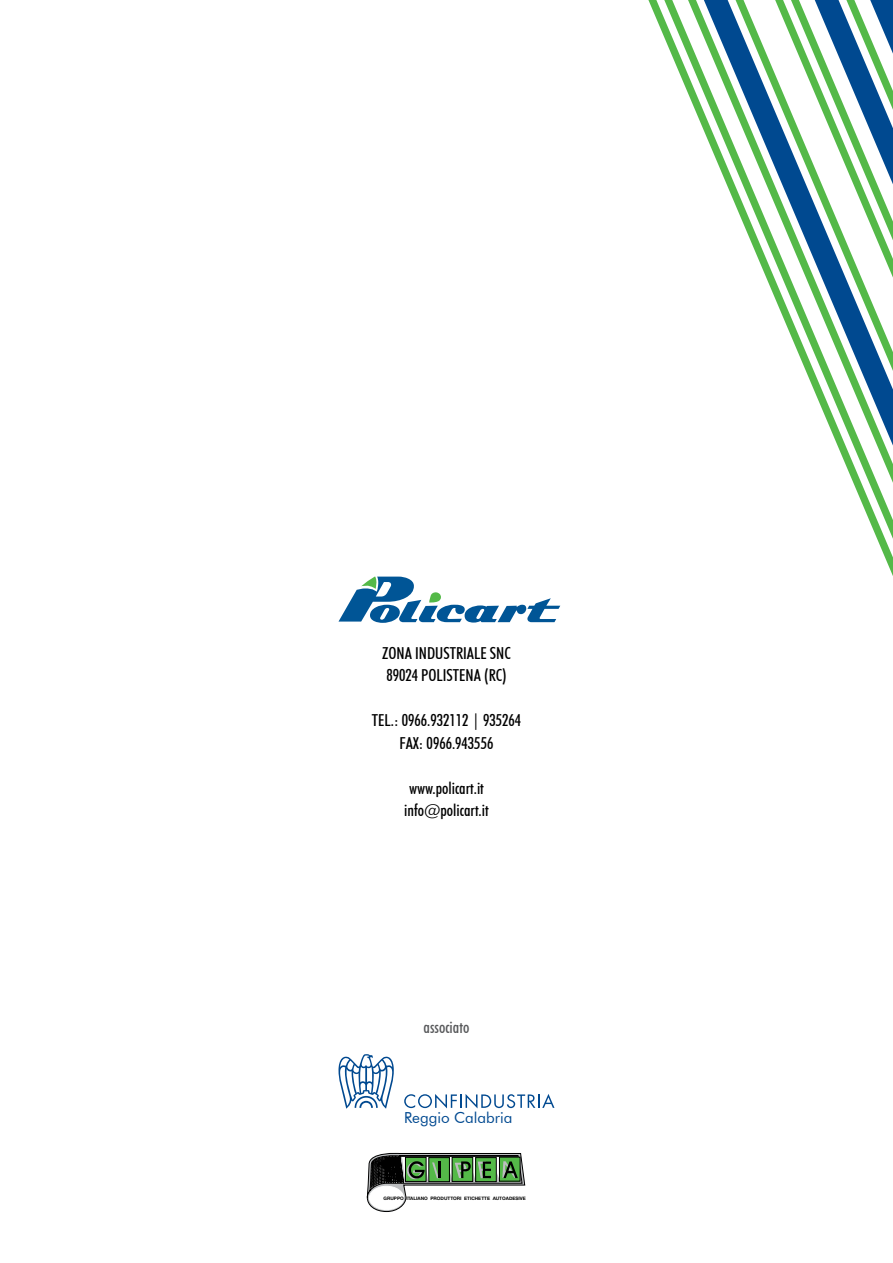
<style>
.page{position:relative;width:893px;height:1263px;background:#fff}
.page>*{position:absolute;margin:0;border:0;box-sizing:border-box;transform-origin:0 0}
.t1{font:500 condensed 16.5px/22.5px "Futura BT";color:#000}
.t2{font:500 condensed 16.5px "Futura BT";color:#58595b}
.t3{font:15.15px "Futura BT";color:#004990}
.t4{font:700 4.65px "Helvetica Neue";color:#000}
</style>
<div class="page">
<svg style="left:367px;top:1152px;width:158px;height:60px"></svg>
<svg style="left:338px;top:1054px;width:56px;height:54px"></svg>
<svg style="left:404px;top:1094px;width:150px;height:14px"></svg>
<svg style="left:648px;top:0;width:127px;height:298px"></svg>
<svg style="left:775px;top:0;width:118px;height:576px"></svg>
<svg style="left:338px;top:576px;width:222px;height:47px"></svg>
<p class="t1" style="left:382px;top:642px;width:130px">ZONA INDUSTRIALE SNC<br>89024 POLISTENA (RC)</p>
<p class="t1" style="left:372px;top:709px;width:151px;text-align:center">TEL.: 0966.932112 | 935264<br>FAX: 0966.943556</p>
<p class="t1" style="left:404px;top:777px;width:86px">www.policart.it info@policart.it</p>
<p class="t2" style="left:424px;top:1017px;width:47px">associato</p>
<p class="t3" style="left:404px;top:1109px;width:110px">Reggio Calabria</p>
<p class="t4" style="left:384px;top:1195px;width:144px">GRUPPO ITALIANO PRODUTTORI ETICHETTE AUTOADESIVE</p>
</div>
